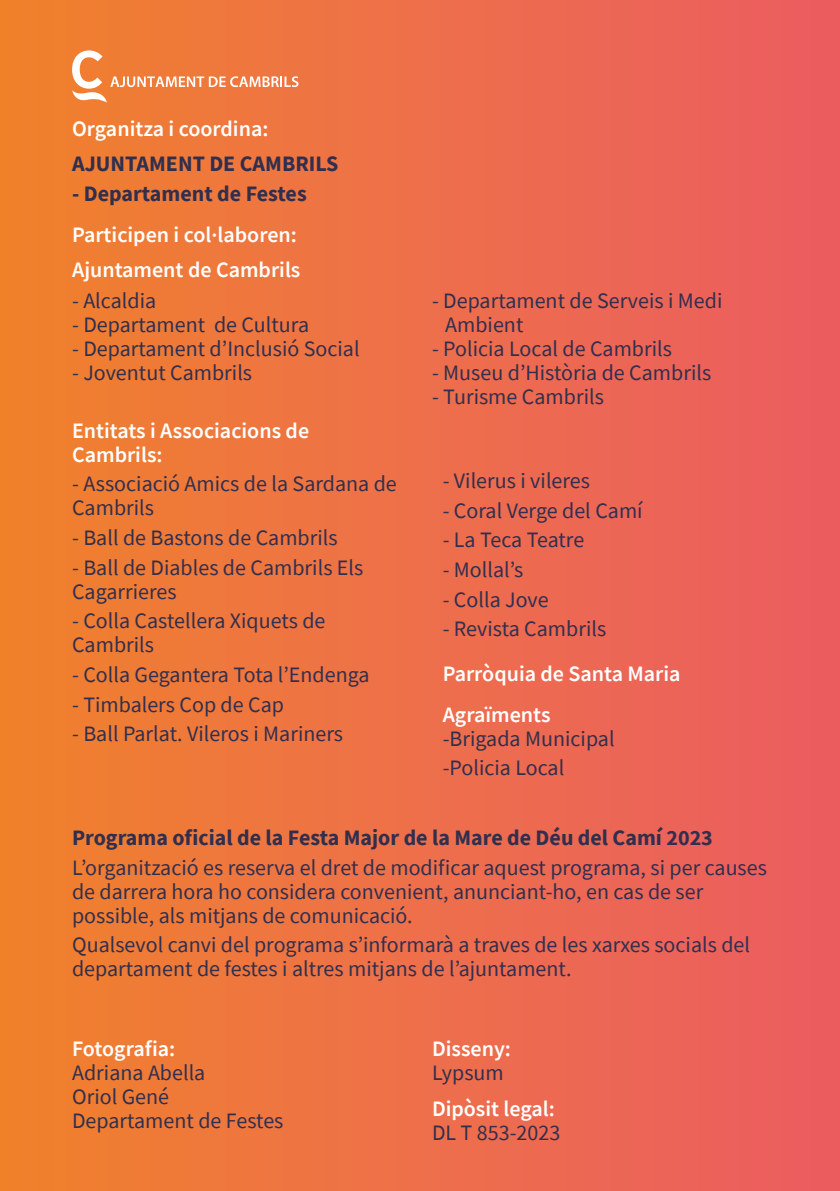
<style>
.page{position:relative;width:840px;height:1191px;background:#fff}
.page>*{position:absolute;margin:0;border:0;box-sizing:border-box;transform-origin:0 0}
.t1{font:22px/24px "Source Sans Pro";color:#312f4d}
.t2{font:600 22px/35.4px "Source Sans Pro";color:#fff}
.t3{font:700 22px "Source Sans Pro";color:#312f4d}
</style>
<div class="page">
<div style="left:0;top:0;width:839px;height:1191px;background:linear-gradient(to right,#f0822d,#eb5c63)"></div>
<svg style="left:72px;top:50px;width:226px;height:53px;background:#f08a52"></svg>
<p class="t2" style="left:72px;top:110px;width:198px">Organitza i coordina:</p>
<p class="t3" style="left:72px;top:149px;width:268px">AJUNTAMENT DE CAMBRILS</p>
<p class="t3" style="left:72px;top:178px;width:236px">- Departament de Festes</p>
<p class="t2" style="left:72px;top:216px;width:230px">Participen i col·laboren:<br>Ajuntament de Cambrils</p>
<p class="t1" style="left:72px;top:289px;width:86px">- Alcaldia</p>
<p class="t1" style="left:72px;top:313px;width:238px">- Departament de Cultura</p>
<p class="t1" style="left:72px;top:337px;width:289px">- Departament d’Inclusió Social</p>
<p class="t1" style="left:72px;top:361px;width:181px">- Joventut Cambrils</p>
<p class="t2" style="left:72px;top:418px;width:238px;line-height:24px">Entitats i Associacions de<br>Cambrils:</p>
<p class="t1" style="left:72px;top:472px;width:326px">- Associació Amics de la Sardana de<br>Cambrils</p>
<p class="t1" style="left:72px;top:525px;width:267px">- Ball de Bastons de Cambrils</p>
<p class="t1" style="left:72px;top:555px;width:293px">- Ball de Diables de Cambrils Els<br>Cagarrieres</p>
<p class="t1" style="left:72px;top:609px;width:255px">- Colla Castellera Xiquets de<br>Cambrils</p>
<p class="t1" style="left:72px;top:662px;width:299px">- Colla Gegantera Tota l’Endenga</p>
<p class="t1" style="left:72px;top:692px;width:213px">- Timbalers Cop de Cap</p>
<p class="t1" style="left:72px;top:722px;width:272px">- Ball Parlat. Vileros i Mariners</p>
<p class="t1" style="left:445px;top:289px;width:279px;text-indent:-13px">- Departament de Serveis i Medi<br>Ambient</p>
<p class="t1" style="left:432px;top:337px;width:241px">- Policia Local de Cambrils</p>
<p class="t1" style="left:432px;top:361px;width:280px">- Museu d’Història de Cambrils</p>
<p class="t1" style="left:432px;top:385px;width:173px">- Turisme Cambrils</p>
<p class="t1" style="left:442px;top:468px;width:149px">- Vilerus i vileres</p>
<p class="t1" style="left:442px;top:498px;width:201px">- Coral Verge del Camí</p>
<p class="t1" style="left:442px;top:528px;width:143px">- La Teca Teatre</p>
<p class="t1" style="left:442px;top:557px;width:82px">- Mollal’s</p>
<p class="t1" style="left:442px;top:587px;width:107px">- Colla Jove</p>
<p class="t1" style="left:442px;top:617px;width:165px">- Revista Cambrils</p>
<p class="t2" style="left:442px;top:652px;width:239px;line-height:41px">Parròquia de Santa Maria<br>Agraïments</p>
<p class="t1" style="left:442px;top:723px;width:173px;line-height:29.6px">-Brigada Municipal -Policia Local</p>
<p class="t3" style="left:72px;top:822px;width:642px">Programa oficial de la Festa Major de la Mare de Déu del Camí 2023</p>
<p class="t1" style="left:72px;top:855px;width:696px">L’organització es reserva el dret de modificar aquest programa, si per causes de darrera hora ho considera convenient, anunciant-ho, en cas de ser possible, als mitjans de comunicació.</p>
<p class="t1" style="left:72px;top:932px;width:679px">Qualsevol canvi del programa s’informarà a traves de les xarxes socials del departament de festes i altres mitjans de l’ajuntament.</p>
<p class="t2" style="left:72px;top:1031px;width:105px">Fotografia:</p>
<p class="t1" style="left:72px;top:1061px;width:213px">Adriana Abella<br>Oriol Gené<br>Departament de Festes</p>
<p class="t2" style="left:432px;top:1031px;width:80px">Disseny:</p>
<p class="t1" style="left:432px;top:1061px;width:73px">Lypsum</p>
<p class="t2" style="left:432px;top:1090px;width:124px">Dipòsit legal:</p>
<p class="t1" style="left:432px;top:1120px;width:130px">DL T 853-2023</p>
</div>
